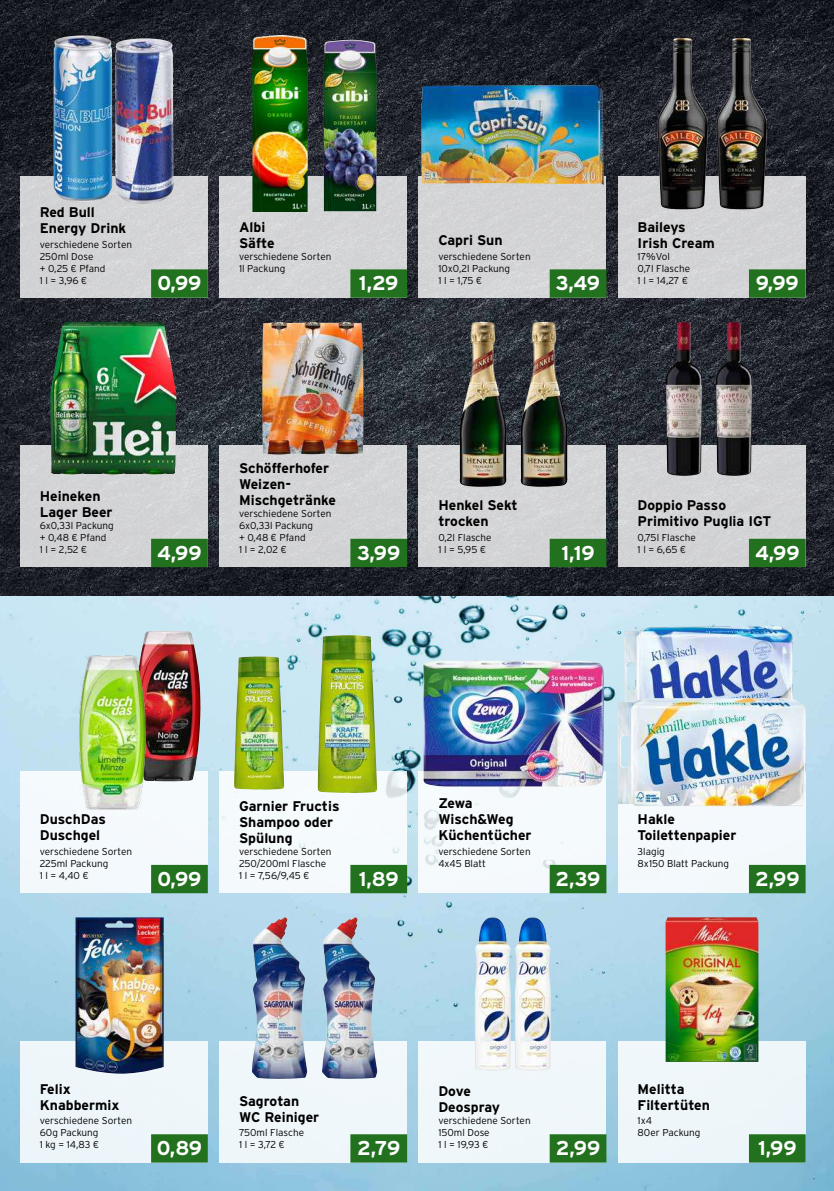
<style>
.page{position:relative;width:834px;height:1191px;background:#fff}
.page>*{position:absolute;margin:0;border:0;box-sizing:border-box;transform-origin:0 0}
.t1{font:700 20px "Interstate";color:#fff}
.t2{font:700 14px/16px "Interstate";color:#000}
.t3{font:300 10px/12px "Interstate";color:#000}
</style>
<div class="page">
<img style="left:0;top:0;width:833px;height:1191px">
<div style="left:20px;top:176px;width:188px;height:122px;background:#d3d3d5"></div>
<div style="left:418px;top:176px;width:188px;height:122px;background:#d3d4d5"></div>
<div style="left:617px;top:176px;width:188px;height:122px;background:#d2d3d4"></div>
<div style="left:219px;top:176px;width:188px;height:122px;background:#d4d4d6"></div>
<div style="left:20px;top:445px;width:188px;height:122px;background:#d2d3d5"></div>
<div style="left:219px;top:445px;width:188px;height:122px;background:#d3d4d6"></div>
<div style="left:418px;top:445px;width:188px;height:122px;background:#d3d4d6"></div>
<svg style="left:617px;top:445px;width:188px;height:122px;background:#c6c7c8"></svg>
<div style="left:418px;top:771px;width:188px;height:122px;background:#f5fafc"></div>
<div style="left:20px;top:1040px;width:188px;height:122px;background:#eef6fa"></div>
<div style="left:219px;top:771px;width:188px;height:122px;background:#f5fafc"></div>
<div style="left:20px;top:771px;width:188px;height:122px;background:#f4f9fc"></div>
<div style="left:617px;top:771px;width:188px;height:122px;background:#f3f9fc"></div>
<div style="left:219px;top:1040px;width:188px;height:122px;background:#f0f7fa"></div>
<div style="left:418px;top:1040px;width:188px;height:122px;background:#f0f7fa"></div>
<div style="left:617px;top:1040px;width:188px;height:122px;background:#eff6f9"></div>
<img style="left:715px;top:322px;width:19px;height:153px">
<img style="left:665px;top:322px;width:19px;height:153px">
<img style="left:421px;top:85px;width:182px;height:100px">
<img style="left:262px;top:322px;width:87px;height:132px">
<img style="left:520px;top:322px;width:48px;height:165px">
<img style="left:459px;top:322px;width:47px;height:165px">
<img style="left:318px;top:635px;width:59px;height:158px">
<img style="left:234px;top:656px;width:50px;height:133px">
<img style="left:323px;top:40px;width:53px;height:171px">
<img style="left:665px;top:917px;width:93px;height:144px">
<img style="left:322px;top:917px;width:55px;height:161px">
<img style="left:252px;top:917px;width:55px;height:161px">
<img style="left:624px;top:627px;width:168px;height:71px">
<img style="left:716px;top:38px;width:33px;height:171px">
<img style="left:657px;top:38px;width:33px;height:171px">
<img style="left:75px;top:917px;width:89px;height:156px">
<img style="left:514px;top:917px;width:36px;height:153px">
<img style="left:474px;top:917px;width:36px;height:153px">
<img style="left:136px;top:631px;width:64px;height:150px">
<img style="left:79px;top:655px;width:66px;height:154px">
<img style="left:115px;top:38px;width:59px;height:166px">
<img style="left:252px;top:36px;width:55px;height:175px">
<img style="left:50px;top:322px;width:126px;height:152px">
<img style="left:54px;top:35px;width:58px;height:167px">
<img style="left:423px;top:660px;width:181px;height:126px">
<img style="left:617px;top:698px;width:188px;height:108px">
<div style="left:151px;top:269px;width:57px;height:29px;background:#22711e"></div>
<div style="left:350px;top:269px;width:57px;height:29px;background:#22711e"></div>
<div style="left:549px;top:269px;width:57px;height:29px;background:#22711e"></div>
<div style="left:748px;top:269px;width:57px;height:29px;background:#22711e"></div>
<div style="left:151px;top:539px;width:57px;height:28px;background:#22711e"></div>
<div style="left:350px;top:539px;width:57px;height:28px;background:#22711e"></div>
<div style="left:549px;top:539px;width:57px;height:28px;background:#22711e"></div>
<div style="left:748px;top:539px;width:57px;height:28px;background:#22711e"></div>
<div style="left:151px;top:865px;width:57px;height:28px;background:#22711e"></div>
<div style="left:350px;top:865px;width:57px;height:28px;background:#22711e"></div>
<div style="left:549px;top:865px;width:57px;height:28px;background:#22711e"></div>
<div style="left:748px;top:865px;width:57px;height:28px;background:#22711e"></div>
<div style="left:151px;top:1134px;width:57px;height:28px;background:#22711e"></div>
<div style="left:350px;top:1134px;width:57px;height:28px;background:#22711e"></div>
<div style="left:549px;top:1134px;width:57px;height:28px;background:#22711e"></div>
<div style="left:748px;top:1134px;width:57px;height:28px;background:#22711e"></div>
<h2 class="t2" style="left:40px;top:204px;width:88px">Red Bull<br>Energy Drink</h2>
<p class="t3" style="left:40px;top:238px;width:94px">verschiedene Sorten<br>250ml Dose<br>+ 0,25 € Pfand<br>1 l = 3,96 €</p>
<h1 class="t1" style="left:157px;top:272px;width:46px">0,99</h1>
<h2 class="t2" style="left:239px;top:219px;width:37px">Albi<br>Säfte</h2>
<p class="t3" style="left:239px;top:250px;width:94px">verschiedene Sorten<br>1l Packung</p>
<h1 class="t1" style="left:359px;top:272px;width:41px">1,29</h1>
<h2 class="t2" style="left:438px;top:232px;width:66px">Capri Sun</h2>
<p class="t3" style="left:438px;top:250px;width:94px">verschiedene Sorten<br>10x0,2l Packung<br>1 l = 1,75 €</p>
<h1 class="t1" style="left:555px;top:272px;width:46px">3,49</h1>
<h2 class="t2" style="left:637px;top:219px;width:79px">Baileys<br>Irish Cream</h2>
<p class="t3" style="left:637px;top:250px;width:54px">17%Vol<br>0,7l Flasche<br>1 l = 14,27 €</p>
<h1 class="t1" style="left:755px;top:272px;width:45px">9,99</h1>
<h2 class="t2" style="left:40px;top:488px;width:74px">Heineken<br>Lager Beer</h2>
<p class="t3" style="left:40px;top:519px;width:76px">6x0,33l Packung + 0,48 € Pfand<br>1 l = 2,52 €</p>
<h1 class="t1" style="left:157px;top:541px;width:46px">4,99</h1>
<h2 class="t2" style="left:239px;top:460px;width:98px">Schöfferhofer<br>Weizen-<br>Mischgetränke</h2>
<p class="t3" style="left:239px;top:507px;width:94px">verschiedene Sorten<br>6x0,33l Packung<br>+ 0,48 € Pfand<br>1 l = 2,02 €</p>
<h1 class="t1" style="left:357px;top:541px;width:45px">3,99</h1>
<h2 class="t2" style="left:438px;top:497px;width:81px">Henkel Sekt trocken</h2>
<p class="t3" style="left:438px;top:531px;width:55px">0,2l Flasche<br>1 l = 5,95 €</p>
<h1 class="t1" style="left:561px;top:541px;width:35px">1,19</h1>
<h2 class="t2" style="left:637px;top:497px;width:135px">Doppio Passo<br>Primitivo Puglia IGT</h2>
<p class="t3" style="left:637px;top:531px;width:60px">0,75l Flasche<br>1 l = 6,65 €</p>
<h1 class="t1" style="left:755px;top:541px;width:46px">4,99</h1>
<h2 class="t2" style="left:40px;top:811px;width:68px">DuschDas<br>Duschgel</h2>
<p class="t3" style="left:40px;top:845px;width:94px">verschiedene Sorten<br>225ml Packung<br>1 l = 4,40 €</p>
<h1 class="t1" style="left:157px;top:867px;width:46px">0,99</h1>
<h2 class="t2" style="left:239px;top:798px;width:102px">Garnier Fructis<br>Shampoo oder<br>Spülung</h2>
<p class="t3" style="left:239px;top:845px;width:94px">verschiedene Sorten<br>250/200ml Flasche<br>1 l = 7,56/9,45 €</p>
<h1 class="t1" style="left:359px;top:867px;width:41px">1,89</h1>
<h2 class="t2" style="left:438px;top:795px;width:95px">Zewa<br>Wisch&amp;Weg<br>Küchentücher</h2>
<p class="t3" style="left:438px;top:845px;width:94px">verschiedene Sorten<br>4x45 Blatt</p>
<h1 class="t1" style="left:555px;top:867px;width:47px">2,39</h1>
<h2 class="t2" style="left:637px;top:811px;width:100px">Hakle<br>Toilettenpapier</h2>
<p class="t3" style="left:637px;top:845px;width:93px">3lagig<br>8x150 Blatt Packung</p>
<h1 class="t1" style="left:754px;top:867px;width:46px">2,99</h1>
<h2 class="t2" style="left:40px;top:1080px;width:81px">Felix<br>Knabbermix</h2>
<p class="t3" style="left:40px;top:1115px;width:94px">verschiedene Sorten<br>60g Packung<br>1 kg = 14,83 €</p>
<h1 class="t1" style="left:157px;top:1137px;width:47px">0,89</h1>
<h2 class="t2" style="left:239px;top:1092px;width:82px">Sagrotan<br>WC Reiniger</h2>
<p class="t3" style="left:239px;top:1127px;width:67px">750ml Flasche<br>1 l = 3,72 €</p>
<h1 class="t1" style="left:357px;top:1137px;width:45px">2,79</h1>
<h2 class="t2" style="left:438px;top:1083px;width:63px">Dove<br>Deospray</h2>
<p class="t3" style="left:438px;top:1115px;width:94px">verschiedene Sorten<br>150ml Dose<br>1 l = 19,93 €</p>
<h1 class="t1" style="left:555px;top:1137px;width:46px">2,99</h1>
<h2 class="t2" style="left:637px;top:1080px;width:74px">Melitta<br>Filtertüten</h2>
<p class="t3" style="left:637px;top:1115px;width:64px">1x4<br>80er Packung</p>
<h1 class="t1" style="left:757px;top:1137px;width:40px">1,99</h1>
</div>
